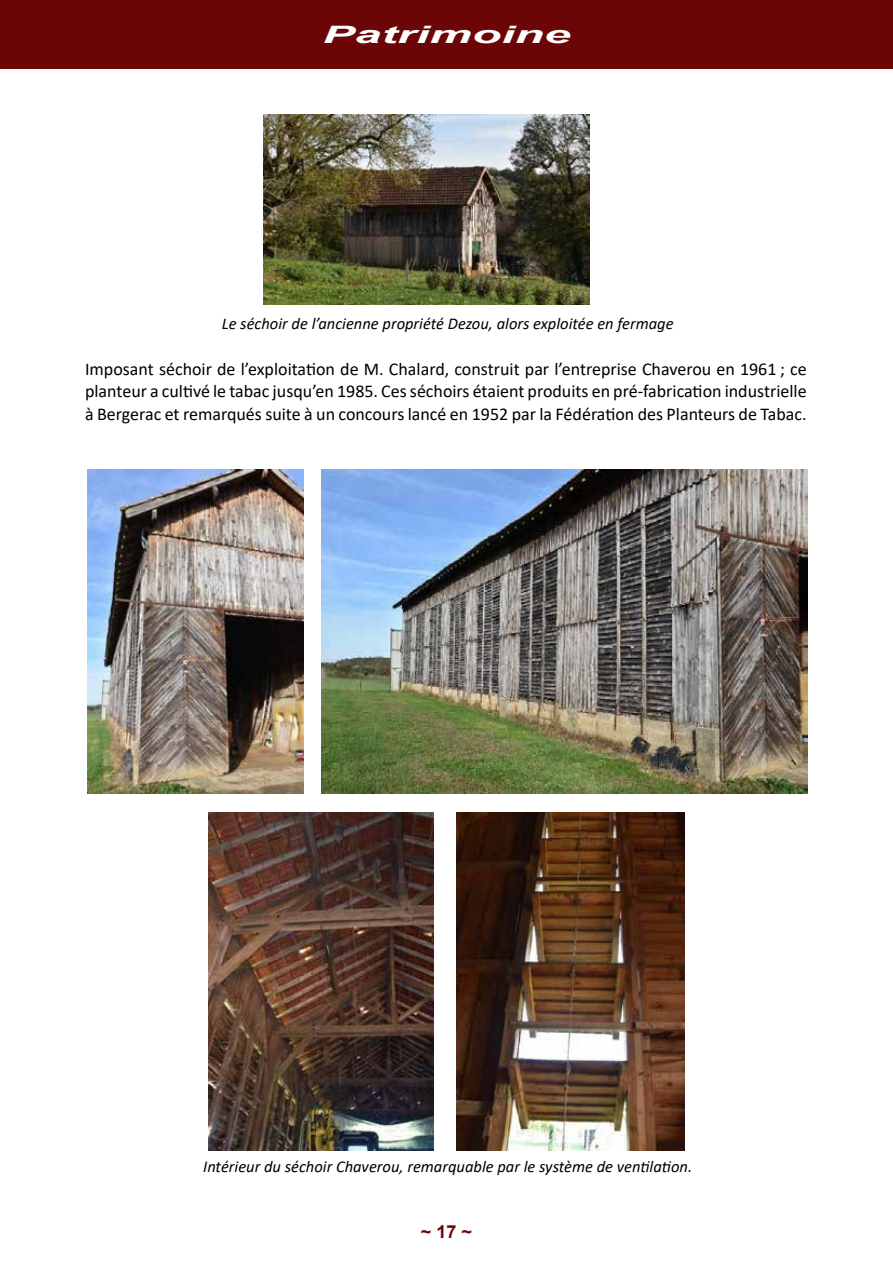
<style>
.page{position:relative;width:893px;height:1263px;background:#fff}
.page>*{position:absolute;margin:0;border:0;box-sizing:border-box;transform-origin:0 0}
.t1{font:italic 700 24px "Arial";color:#fff;scale:2 1}
.t2{font:18px/22.5px "Calibri";color:#000;text-align:justify}
.t3{font:700 18px "Arial";color:#6c0506}
.t4{font:italic 16.5px "Calibri";color:#000}
</style>
<div class="page">
<div style="left:0;top:0;width:893px;height:68px;background:#6c0506"></div>
<img style="left:208px;top:812px;width:226px;height:339px">
<img style="left:457px;top:812px;width:227px;height:339px">
<img style="left:264px;top:115px;width:326px;height:190px">
<img style="left:87px;top:469px;width:216px;height:324px">
<img style="left:322px;top:469px;width:486px;height:324px">
<h1 class="t1" style="left:322px;top:18px;width:126px">Patrimoine</h1>
<p class="t4" style="left:222px;top:312px;width:453px">Le séchoir de l’ancienne propriété Dezou, alors exploitée en fermage</p>
<p class="t2" style="left:85px;top:357px;width:723px">Imposant séchoir de l’exploitation de M. Chalard, construit par l’entreprise Chaverou en 1961 ; ce planteur a cultivé le tabac jusqu’en 1985. Ces séchoirs étaient produits en pré-fabrication industrielle à Bergerac et remarqués suite à un concours lancé en 1952 par la Fédération des Planteurs de Tabac.</p>
<p class="t4" style="left:203px;top:1155px;width:490px">Intérieur du séchoir Chaverou, remarquable par le système de ventilation.</p>
<p class="t3" style="left:421px;top:1218px;width:53px">~ 17 ~</p>
</div>
